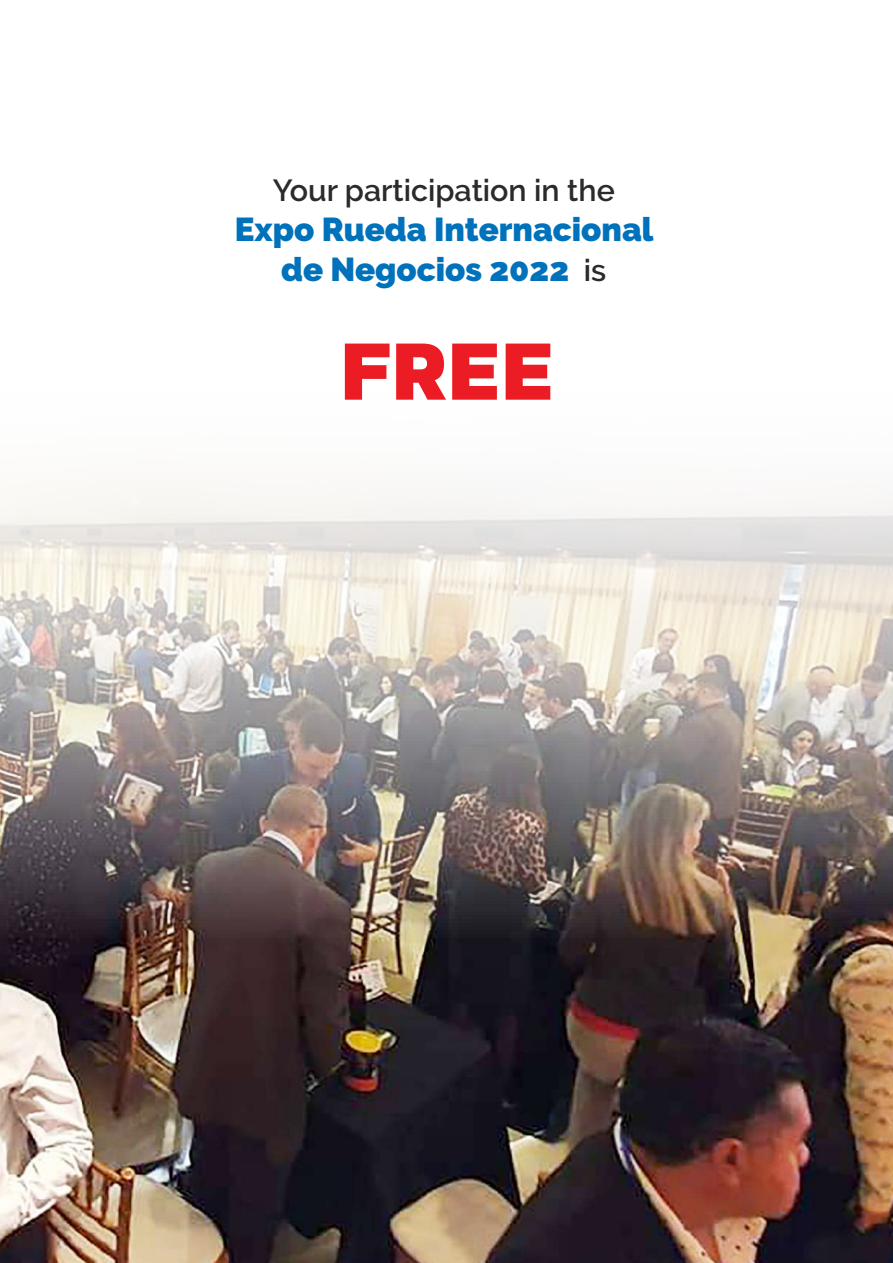
<style>
.page{position:relative;width:893px;height:1263px;background:#fff}
.page>*{position:absolute;margin:0;border:0;box-sizing:border-box;transform-origin:0 0}
.t1{font:76.65px "Gretaros";color:#ec1c24}
.t2{font:900 33px/39.6px "Raleway";color:#0071bb;text-align:center}
.t3{font:600 30.45px "Raleway";color:#2b2b2b}
.s1{font-weight:600;font-size:30.45px;color:#2b2b2b}
</style>
<div class="page">
<img style="left:0;top:937px;width:893px;height:326px">
<img style="left:0;top:489px;width:893px;height:448px">
<p class="t3" style="left:273px;top:173px;width:344px">Your participation in the</p>
<p class="t2" style="left:235px;top:210px;width:420px">Expo Rueda Internacional de Negocios 2022 <span class="s1">is</span></p>
<h1 class="t1" style="left:341px;top:322px;width:216px">FREE</h1>
</div>
